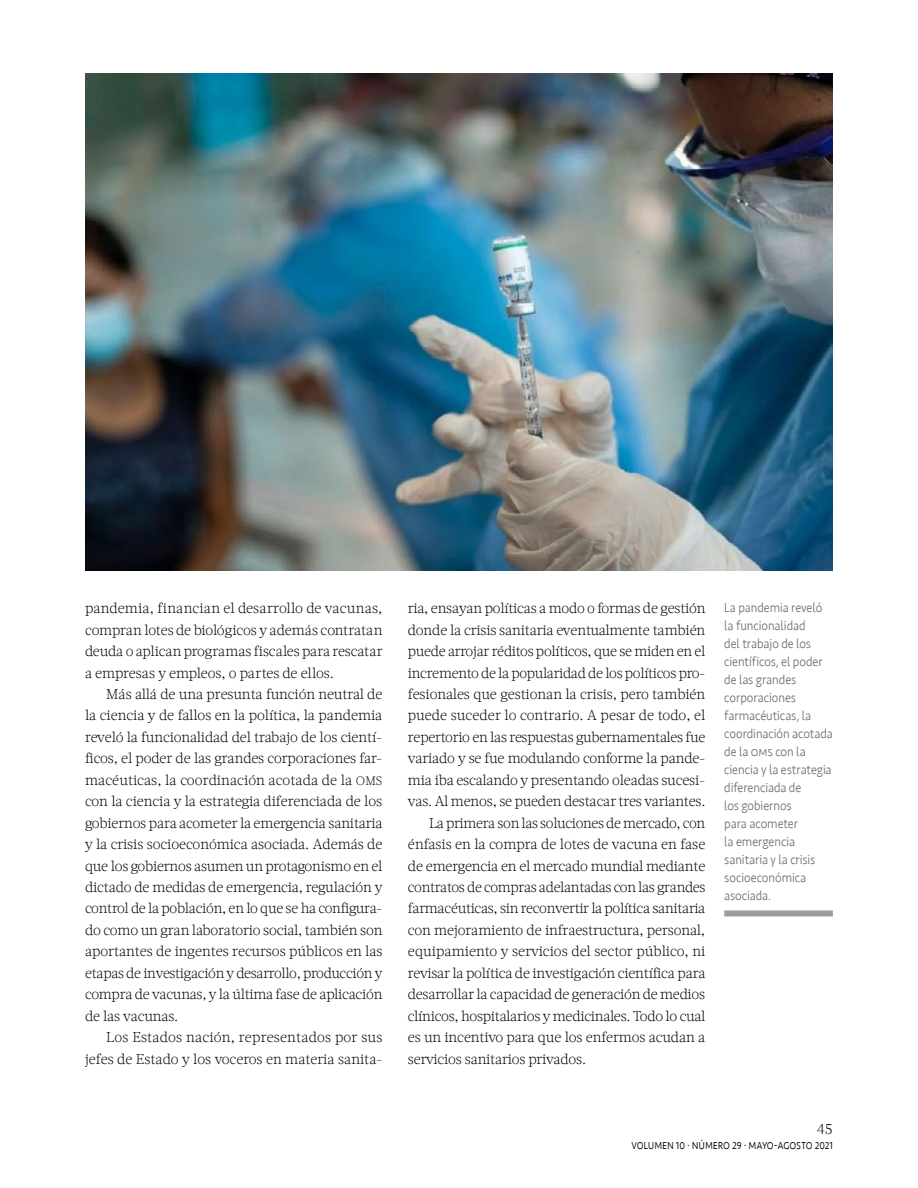
<style>
.page{position:relative;width:918px;height:1188px;background:#fff}
.page>*{position:absolute;margin:0;border:0;box-sizing:border-box;transform-origin:0 0}
.t1{font:300 15px "Acta W01";color:#000}
.t2{font:300 14.25px/21.5px "Acta W01";letter-spacing:-.015em;color:#000;text-align:justify}
.t3{font:300 14.25px "Acta W01";letter-spacing:.005em;color:#000}
.t4{font:300 13.5px/18px "Seravek";letter-spacing:-.005em;color:#706f6f;scale:.91 1}
.t5{font:300 13.5px "Seravek";letter-spacing:-.015em;color:#000;scale:.8 1}
.s1{font-family:"Acta W01 Light SC850";font-weight:400;font-size:12.15px}
</style>
<div class="page">
<img style="left:85px;top:73px;width:748px;height:497px">
<div style="left:724px;top:910px;width:109px;height:6px;background:#9d9d9c"></div>
<p class="t2" style="left:85px;top:598px;width:299px">pandemia, financian el desarrollo de vacunas, compran lotes de biológicos y además contratan deuda o aplican programas fiscales para rescatar a empresas y empleos, o partes de ellos.</p>
<p class="t2" style="left:85px;top:683px;width:299px;text-indent:21px">Más allá de una presunta función neutral de la ciencia y de fallos en la política, la pandemia reveló la funcionalidad del trabajo de los cientí&shy;ficos, el poder de las grandes corporaciones far&shy;macéuticas, la coordinación acotada de la <span class="s1">OMS </span>con la ciencia y la estrategia diferenciada de los gobiernos para acometer la emergencia sanitaria y la crisis socioeconómica asociada. Además de que los gobiernos asumen un protagonismo en el dictado de medidas de emergencia, regulación y control de la población, en lo que se ha configura&shy;do como un gran laboratorio social, también son aportantes de ingentes recursos públicos en las etapas de investigación y desarrollo, producción y compra de vacunas, y la última fase de aplicación de las vacunas.</p>
<p class="t2" style="left:85px;top:1027px;width:299px;text-align:right">Los Estados nación, representados por sus jefes de Estado y los voceros en materia sanita-</p>
<p class="t2" style="left:408px;top:598px;width:299px">ria, ensayan políticas a modo o formas de gestión</p>
<p class="t2" style="left:408px;top:619px;width:299px">donde la crisis sanitaria eventualmente también</p>
<p class="t2" style="left:408px;top:640px;width:299px">puede arrojar réditos políticos, que se miden en el</p>
<p class="t2" style="left:408px;top:662px;width:299px">incremento de la popularidad de los políticos pro-</p>
<p class="t2" style="left:408px;top:683px;width:299px">fesionales que gestionan la crisis, pero también</p>
<p class="t3" style="left:408px;top:707px;width:299px">puede suceder lo contrario. A pesar de todo, el</p>
<p class="t2" style="left:408px;top:726px;width:299px">repertorio en las respuestas gubernamentales fue</p>
<p class="t2" style="left:408px;top:748px;width:299px">variado y se fue modulando conforme la pande-</p>
<p class="t2" style="left:408px;top:769px;width:299px">mia iba escalando y presentando oleadas sucesi-</p>
<p class="t2" style="left:408px;top:791px;width:299px">vas. Al menos, se pueden destacar tres variantes.</p>
<p class="t2" style="left:429px;top:812px;width:278px">La primera son las soluciones de mercado, con</p>
<p class="t2" style="left:408px;top:834px;width:299px">énfasis en la compra de lotes de vacuna en fase</p>
<p class="t2" style="left:408px;top:855px;width:299px">de emergencia en el mercado mundial mediante</p>
<p class="t2" style="left:408px;top:876px;width:299px">contratos de compras adelantadas con las grandes</p>
<p class="t2" style="left:408px;top:898px;width:299px">farmacéuticas, sin reconvertir la política sanitaria</p>
<p class="t2" style="left:408px;top:919px;width:299px">con mejoramiento de infraestructura, personal,</p>
<p class="t2" style="left:408px;top:941px;width:299px">equipamiento y servicios del sector público, ni</p>
<p class="t2" style="left:408px;top:962px;width:299px">revisar la política de investigación científica para</p>
<p class="t2" style="left:408px;top:984px;width:299px">desarrollar la capacidad de generación de medios</p>
<p class="t2" style="left:408px;top:1005px;width:299px">clínicos, hospitalarios y medicinales. Todo lo cual</p>
<p class="t2" style="left:408px;top:1027px;width:299px">es un incentivo para que los enfermos acudan a</p>
<p class="t2" style="left:408px;top:1048px;width:180px">servicios sanitarios privados.</p>
<p class="t4" style="left:724px;top:599px;width:121px">La pandemia reveló la funcionalidad<br>del trabajo de los científicos, el poder de las grandes corporaciones farmacéuticas, la coordinación acotada de la oms con la ciencia y la estrategia diferenciada de<br>los gobiernos<br>para acometer<br>la emergencia sanitaria y la crisis socioeconómica asociada.</p>
<p class="t1" style="left:817px;top:1120px;width:18px">45</p>
<p class="t5" style="left:632px;top:1137px;width:253px">volumen 10 · número 29 · mayo-agosto 2021</p>
</div>
